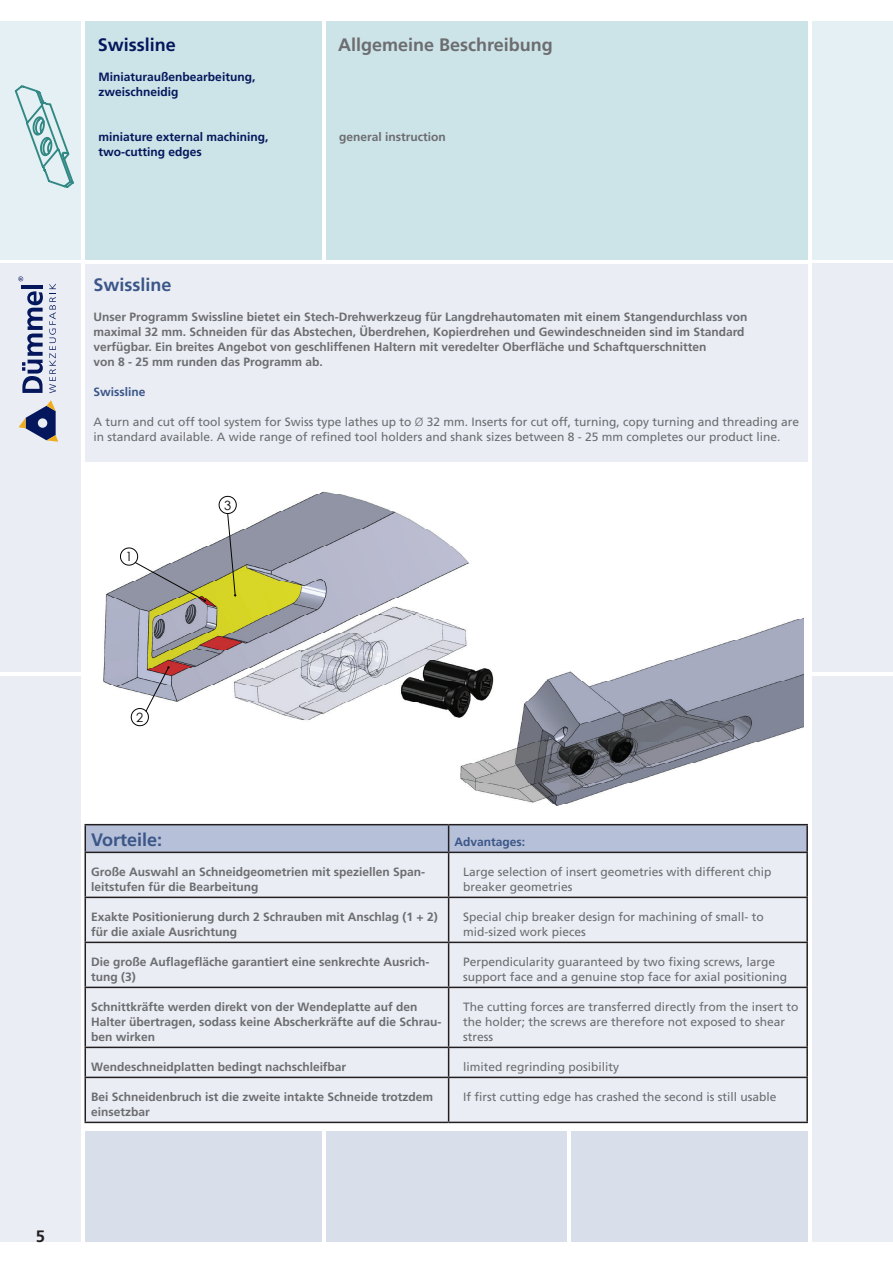
<style>
.page{position:relative;width:893px;height:1263px;background:#fff}
.page>*{position:absolute;margin:0;border:0;box-sizing:border-box;transform-origin:0 0}
.t1{font:700 18px "Frutiger LT Com";color:#6c6d70}
.t2{font:700 18px "Frutiger LT Com";color:#3b5688}
.t3{font:700 18px "Frutiger LT Com";color:#04175c}
.t4{font:700 16.5px "Frutiger LT Com";color:#231f20}
.t5{font:12.75px "Century Gothic";color:#040503}
.t6{font:700 12px/15px "Frutiger LT Com";color:#6c6d70}
.t7{font:12px/15px "Frutiger LT Com";color:#6c6d70}
.t8{font:700 12px/15px "Frutiger LT Com";color:#04175c}
.t9{font:700 12px "Frutiger LT Com";color:#3b5688}
.s1{font-weight:300}
</style>
<div class="page">
<div style="left:0;top:21px;width:81px;height:238px;background:#e4f0f3"></div>
<div style="left:812px;top:21px;width:81px;height:238px;background:#e4f0f3"></div>
<div style="left:0;top:264px;width:81px;height:408px;background:#eaedf4"></div>
<div style="left:0;top:676px;width:81px;height:566px;background:#eaedf4"></div>
<div style="left:85px;top:21px;width:237px;height:238px;background:#cce3e7"></div>
<div style="left:326px;top:21px;width:482px;height:238px;background:#cce3e7"></div>
<div style="left:812px;top:676px;width:81px;height:566px;background:#eaedf4"></div>
<div style="left:812px;top:264px;width:81px;height:408px;background:#eaedf4"></div>
<div style="left:85px;top:1131px;width:237px;height:111px;background:#d9deeb"></div>
<div style="left:326px;top:1131px;width:241px;height:111px;background:#d9deeb"></div>
<div style="left:571px;top:1131px;width:237px;height:111px;background:#d9deeb"></div>
<svg style="left:19px;top:400px;width:39px;height:42px"></svg>
<svg style="left:22px;top:291px;width:21px;height:102px"></svg>
<hr style="left:21px;top:285px;width:22px;height:4px;background:#04175c">
<svg style="left:18px;top:276px;width:5px;height:5px"></svg>
<svg style="left:49px;top:284px;width:7px;height:109px"></svg>
<svg style="left:14px;top:85px;width:60px;height:103px"></svg>
<div style="left:85px;top:264px;width:723px;height:197px;background:#eaedf4"></div>
<div style="left:86px;top:853px;width:720px;height:269px;background:#eaedf4"></div>
<hr style="left:85px;top:824px;width:364px;height:1px;background:#231f20">
<hr style="left:449px;top:824px;width:359px;height:1px;background:#231f20">
<svg style="left:85px;top:825px;width:721px;height:27px;background:#b1bad1"></svg>
<hr style="left:806px;top:825px;width:2px;height:27px;background:#231f20">
<hr style="left:85px;top:852px;width:364px;height:1px;background:#231f20">
<hr style="left:85px;top:853px;width:1px;height:44px;background:#231f20">
<hr style="left:449px;top:852px;width:359px;height:1px;background:#231f20">
<hr style="left:448px;top:853px;width:1px;height:44px;background:#231f20">
<hr style="left:806px;top:853px;width:2px;height:44px;background:#231f20">
<hr style="left:85px;top:897px;width:364px;height:1px;background:#231f20">
<hr style="left:85px;top:898px;width:1px;height:44px;background:#231f20">
<hr style="left:449px;top:897px;width:359px;height:1px;background:#231f20">
<hr style="left:448px;top:898px;width:1px;height:44px;background:#231f20">
<hr style="left:806px;top:898px;width:2px;height:44px;background:#231f20">
<hr style="left:85px;top:942px;width:364px;height:1px;background:#231f20">
<hr style="left:85px;top:943px;width:1px;height:44px;background:#231f20">
<hr style="left:449px;top:942px;width:359px;height:1px;background:#231f20">
<hr style="left:448px;top:943px;width:1px;height:44px;background:#231f20">
<hr style="left:806px;top:943px;width:2px;height:44px;background:#231f20">
<hr style="left:85px;top:987px;width:364px;height:1px;background:#231f20">
<hr style="left:85px;top:988px;width:1px;height:59px;background:#231f20">
<hr style="left:449px;top:987px;width:359px;height:1px;background:#231f20">
<hr style="left:448px;top:988px;width:1px;height:59px;background:#231f20">
<hr style="left:806px;top:988px;width:2px;height:59px;background:#231f20">
<hr style="left:85px;top:1047px;width:364px;height:1px;background:#231f20">
<svg style="left:85px;top:1048px;width:1px;height:29px"></svg>
<hr style="left:449px;top:1047px;width:359px;height:1px;background:#231f20">
<svg style="left:448px;top:1048px;width:1px;height:29px"></svg>
<hr style="left:806px;top:1048px;width:2px;height:29px;background:#231f20">
<hr style="left:85px;top:1077px;width:364px;height:1px;background:#231f20">
<hr style="left:85px;top:1078px;width:1px;height:44px;background:#231f20">
<hr style="left:449px;top:1077px;width:359px;height:1px;background:#231f20">
<hr style="left:448px;top:1078px;width:1px;height:44px;background:#231f20">
<hr style="left:806px;top:1078px;width:2px;height:44px;background:#231f20">
<hr style="left:85px;top:1122px;width:364px;height:1px;background:#231f20">
<hr style="left:449px;top:1122px;width:359px;height:1px;background:#231f20">
<img style="left:103px;top:491px;width:366px;height:236px">
<img style="left:419px;top:564px;width:385px;height:242px">
<svg style="left:120px;top:496px;width:117px;height:230px"></svg>
<h1 class="t3" style="left:98px;top:34px;width:80px">Swissline</h1>
<p class="t8" style="left:98px;top:69px;width:158px">Miniaturaußenbearbeitung, zweischneidig</p>
<p class="t8" style="left:98px;top:129px;width:172px">miniature external machining, two-cutting edges</p>
<h1 class="t1" style="left:338px;top:34px;width:216px">Allgemeine Beschreibung</h1>
<p class="t6" style="left:339px;top:129px;width:108px">general instruction</p>
<h1 class="t2" style="left:94px;top:274px;width:80px">Swissline</h1>
<p class="t6" style="left:94px;top:309px;width:655px">Unser Programm Swissline bietet ein Stech-Drehwerkzeug für Langdrehautomaten mit einem Stangendurchlass von maximal 32 mm. Schneiden für das Abstechen, Überdrehen, Kopierdrehen und Gewindeschneiden sind im Standard verfügbar. Ein breites Angebot von geschliffenen Haltern mit veredelter Oberfläche und Schaftquerschnitten<br>von 8 - 25 mm runden das Programm ab.</p>
<p class="t9" style="left:94px;top:385px;width:54px">Swissline</p>
<p class="t7" style="left:94px;top:414px;width:707px">A turn and cut off tool system for Swiss type lathes up to <span class="s1">Ø</span> 32 mm. Inserts for cut off, turning, copy turning and threading are in standard available. A wide range of refined tool holders and shank sizes between 8 - 25 mm completes our product line.</p>
<p class="t5" style="left:126px;top:548px;width:9px">1</p>
<p class="t5" style="left:224px;top:496px;width:9px">3</p>
<h2 class="t4" style="left:36px;top:1226px;width:11px">5</h2>
<p class="t5" style="left:136px;top:708px;width:9px">2</p>
<h1 class="t2" style="left:91px;top:829px;width:73px">Vorteile:</h1>
<p class="t9" style="left:455px;top:835px;width:72px">Advantages:</p>
<p class="t6" style="left:91px;top:864px;width:335px">Große Auswahl an Schneidgeometrien mit speziellen Span&shy;leitstufen für die Bearbeitung</p>
<p class="t7" style="left:463px;top:864px;width:310px">Large selection of insert geometries with different chip breaker geometries</p>
<p class="t6" style="left:91px;top:909px;width:348px">Exakte Positionierung durch 2 Schrauben mit Anschlag (1 + 2) für die axiale Ausrichtung</p>
<p class="t7" style="left:463px;top:909px;width:302px">Special chip breaker design for machining of small- to mid-sized work pieces</p>
<p class="t6" style="left:91px;top:954px;width:340px">Die große Auflagefläche garantiert eine senkrechte Ausrich&shy;tung (3)</p>
<p class="t7" style="left:463px;top:954px;width:326px">Perpendicularity guaranteed by two fixing screws, large support face and a genuine stop face for axial positioning</p>
<p class="t6" style="left:91px;top:999px;width:352px">Schnittkräfte werden direkt von der Wendeplatte auf den<br>Halter übertragen, sodass keine Abscherkräfte auf die Schrau&shy;ben wirken</p>
<p class="t7" style="left:463px;top:999px;width:337px">The cutting forces are transferred directly from the insert to the holder; the screws are therefore not exposed to shear stress</p>
<p class="t6" style="left:91px;top:1059px;width:256px">Wendeschneidplatten bedingt nachschleifbar</p>
<p class="t7" style="left:463px;top:1059px;width:158px">limited regrinding posibility</p>
<p class="t6" style="left:91px;top:1089px;width:343px">Bei Schneidenbruch ist die zweite intakte Schneide trotzdem einsetzbar</p>
<p class="t7" style="left:463px;top:1089px;width:315px">If first cutting edge has crashed the second is still usable</p>
</div>
